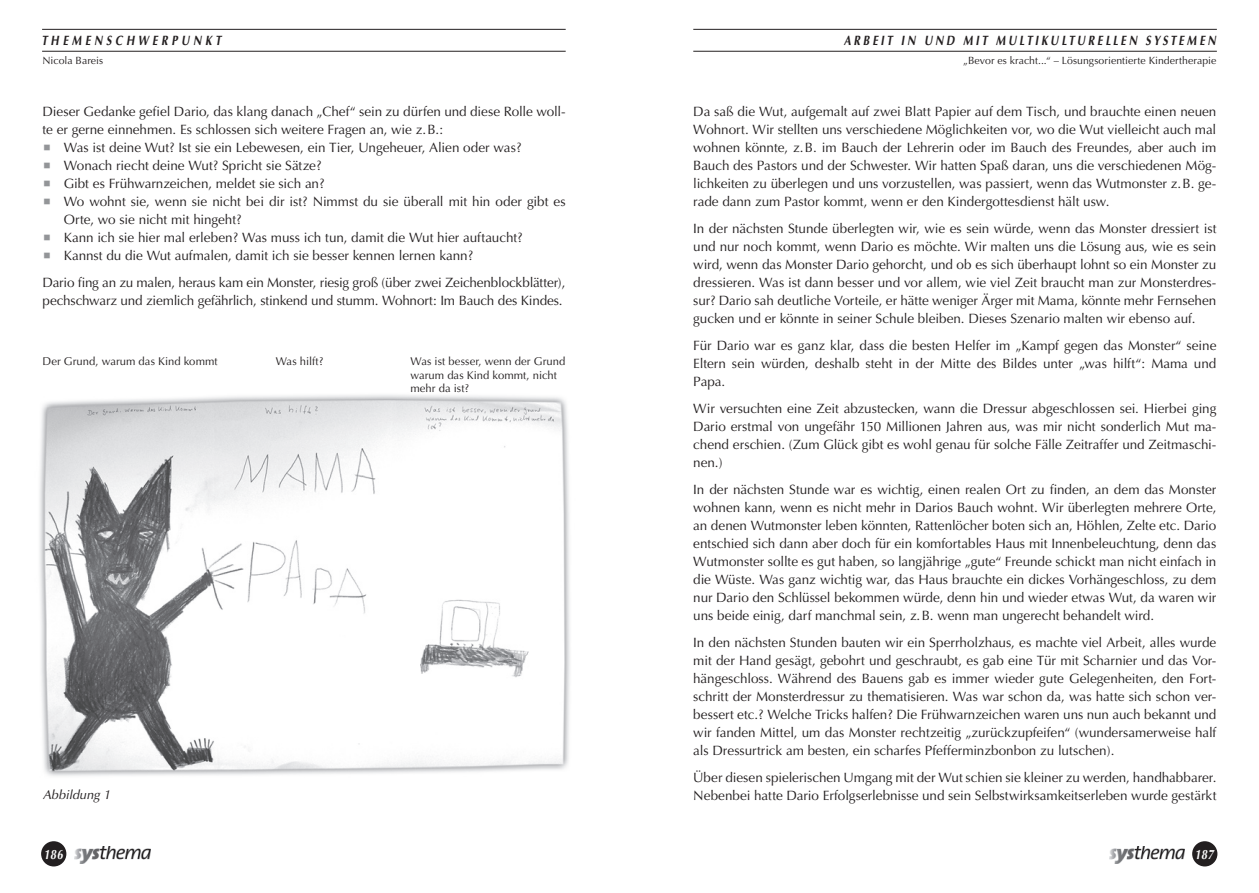
<style>
.page{position:relative;width:1259px;height:893px;background:#fff}
.page>*{position:absolute;margin:0;border:0;box-sizing:border-box;transform-origin:0 0}
.t1{font:13.5px/18px "Optima";letter-spacing:-.005em;color:#231f20;text-align:justify}
.t2{font:italic 700 13.5px "Optima";letter-spacing:.255em;color:#231f20;scale:.8 1}
.t3{font:italic 700 13.5px "Optima";letter-spacing:.335em;color:#231f20;scale:.8 1}
.t4{font:italic 700 13.5px "Optima";letter-spacing:.05em;color:#fff;scale:.8 1}
.t5{font:italic 12.75px "Optima";letter-spacing:-.005em;color:#231f20}
.t6{font:11.25px/13.5px "Optima";letter-spacing:.005em;color:#231f20}
.t7{font:10.5px "Optima";letter-spacing:.005em;color:#231f20}
</style>
<div class="page">
<hr style="left:42px;top:29px;width:524px;height:1px;background:#231f20">
<hr style="left:42px;top:51px;width:524px;height:1px;background:#231f20">
<img style="left:74px;top:846px;width:76px;height:18px">
<div style="left:41px;top:841px;width:25px;height:25px;background:#231f20;border-radius:50%"></div>
<hr style="left:693px;top:29px;width:523px;height:1px;background:#231f20">
<hr style="left:693px;top:51px;width:523px;height:1px;background:#231f20">
<img style="left:1109px;top:846px;width:76px;height:18px">
<div style="left:1192px;top:841px;width:25px;height:25px;background:#231f20;border-radius:50%"></div>
<img style="left:39px;top:395px;width:531px;height:381px">
<p class="t3" style="left:41px;top:32px;width:226px">THEMENSCHWERPUNKT</p>
<p class="t2" style="left:844px;top:32px;width:466px">ARBEIT IN UND MIT MULTIKULTURELLEN SYSTEMEN</p>
<p class="t7" style="left:43px;top:54px;width:62px">Nicola Bareis</p>
<p class="t7" style="left:963px;top:54px;width:255px">„Bevor es kracht...“ – Lösungsorientierte Kindertherapie</p>
<p class="t1" style="left:43px;top:103px;width:524px">Dieser Gedanke gefiel Dario, das klang danach „Chef“ sein zu dürfen und diese Rolle woll-</p>
<p class="t1" style="left:43px;top:121px;width:402px">te er gerne einnehmen. Es schlossen sich weitere Fragen an, wie z.B.:</p>
<p class="t1" style="left:64px;top:139px;width:459px">Was ist deine Wut? Ist sie ein Lebewesen, ein Tier, Ungeheuer, Alien oder was?</p>
<p class="t1" style="left:64px;top:157px;width:259px">Wonach riecht deine Wut? Spricht sie Sätze?</p>
<p class="t1" style="left:64px;top:175px;width:262px">Gibt es Frühwarnzeichen, meldet sie sich an?</p>
<p class="t1" style="left:64px;top:193px;width:503px">Wo wohnt sie, wenn sie nicht bei dir ist? Nimmst du sie überall mit hin oder gibt es</p>
<p class="t1" style="left:64px;top:211px;width:179px">Orte, wo sie nicht mit hingeht?</p>
<p class="t1" style="left:64px;top:229px;width:460px">Kann ich sie hier mal erleben? Was muss ich tun, damit die Wut hier auftaucht?</p>
<p class="t1" style="left:64px;top:247px;width:411px">Kannst du die Wut aufmalen, damit ich sie besser kennen lernen kann?</p>
<p class="t1" style="left:43px;top:274px;width:524px">Dario fing an zu malen, heraus kam ein Monster, riesig groß (über zwei Zeichenblockblätter), pechschwarz und ziemlich gefährlich, stinkend und stumm. Wohnort: Im Bauch des Kindes.</p>
<p class="t6" style="left:42px;top:355px;width:177px">Der Grund, warum das Kind kommt</p>
<p class="t6" style="left:276px;top:355px;width:49px">Was hilft?</p>
<p class="t6" style="left:410px;top:355px;width:156px">Was ist besser, wenn der Grund warum das Kind kommt, nicht mehr da ist?</p>
<p class="t5" style="left:43px;top:787px;width:69px">Abbildung 1</p>
<p class="t1" style="left:693px;top:103px;width:525px">Da saß die Wut, aufgemalt auf zwei Blatt Papier auf dem Tisch, und brauchte einen neuen Wohnort. Wir stellten uns verschiedene Möglichkeiten vor, wo die Wut vielleicht auch mal wohnen könnte, z.B. im Bauch der Lehrerin oder im Bauch des Freundes, aber auch im Bauch des Pastors und der Schwester. Wir hatten Spaß daran, uns die verschiedenen Mög&shy;lichkeiten zu überlegen und uns vorzustellen, was passiert, wenn das Wutmonster z.B. ge&shy;rade dann zum Pastor kommt, wenn er den Kindergottesdienst hält usw.</p>
<p class="t1" style="left:693px;top:220px;width:524px">In der nächsten Stunde überlegten wir, wie es sein würde, wenn das Monster dressiert ist und nur noch kommt, wenn Dario es möchte. Wir malten uns die Lösung aus, wie es sein wird, wenn das Monster Dario gehorcht, und ob es sich überhaupt lohnt so ein Monster zu dressieren. Was ist dann besser und vor allem, wie viel Zeit braucht man zur Monsterdres&shy;sur? Dario sah deutliche Vorteile, er hätte weniger Ärger mit Mama, könnte mehr Fernsehen gucken und er könnte in seiner Schule bleiben. Dieses Szenario malten wir ebenso auf.</p>
<p class="t1" style="left:693px;top:337px;width:524px">Für Dario war es ganz klar, dass die besten Helfer im „Kampf gegen das Monster“ seine Eltern sein würden, deshalb steht in der Mitte des Bildes unter „was hilft“: Mama und Papa.</p>
<p class="t1" style="left:693px;top:400px;width:524px">Wir versuchten eine Zeit abzustecken, wann die Dressur abgeschlossen sei. Hierbei ging Dario erstmal von ungefähr 150 Millionen Jahren aus, was mir nicht sonderlich Mut ma&shy;chend erschien. (Zum Glück gibt es wohl genau für solche Fälle Zeitraffer und Zeitmaschi&shy;nen.)</p>
<p class="t1" style="left:693px;top:481px;width:524px">In der nächsten Stunde war es wichtig, einen realen Ort zu finden, an dem das Monster wohnen kann, wenn es nicht mehr in Darios Bauch wohnt. Wir überlegten mehrere Orte, an denen Wutmonster leben könnten, Rattenlöcher boten sich an, Höhlen, Zelte etc. Dario entschied sich dann aber doch für ein komfortables Haus mit Innenbeleuchtung, denn das Wutmonster sollte es gut haben, so langjährige „gute“ Freunde schickt man nicht einfach in die Wüste. Was ganz wichtig war, das Haus brauchte ein dickes Vorhängeschloss, zu dem nur Dario den Schlüssel bekommen würde, denn hin und wieder etwas Wut, da waren wir uns beide einig, darf manchmal sein, z.B. wenn man ungerecht behandelt wird.</p>
<p class="t1" style="left:693px;top:634px;width:524px">In den nächsten Stunden bauten wir ein Sperrholzhaus, es machte viel Arbeit, alles wurde mit der Hand gesägt, gebohrt und geschraubt, es gab eine Tür mit Scharnier und das Vor&shy;hängeschloss. Während des Bauens gab es immer wieder gute Gelegenheiten, den Fort&shy;schritt der Monsterdressur zu thematisieren. Was war schon da, was hatte sich schon ver&shy;bessert etc.? Welche Tricks halfen? Die Frühwarnzeichen waren uns nun auch bekannt und wir fanden Mittel, um das Monster rechtzeitig „zurückzupfeifen“ (wundersamerweise half als Dressurtrick am besten, ein scharfes Pfefferminzbonbon zu lutschen).</p>
<p class="t1" style="left:693px;top:769px;width:525px">Über diesen spielerischen Umgang mit der Wut schien sie kleiner zu werden, handhabbarer.<br>Nebenbei hatte Dario Erfolgserlebnisse und sein Selbstwirksamkeitserleben wurde gestärkt</p>
<p class="t4" style="left:44px;top:846px;width:25px">186</p>
<p class="t4" style="left:1194px;top:846px;width:25px">187</p>
</div>
